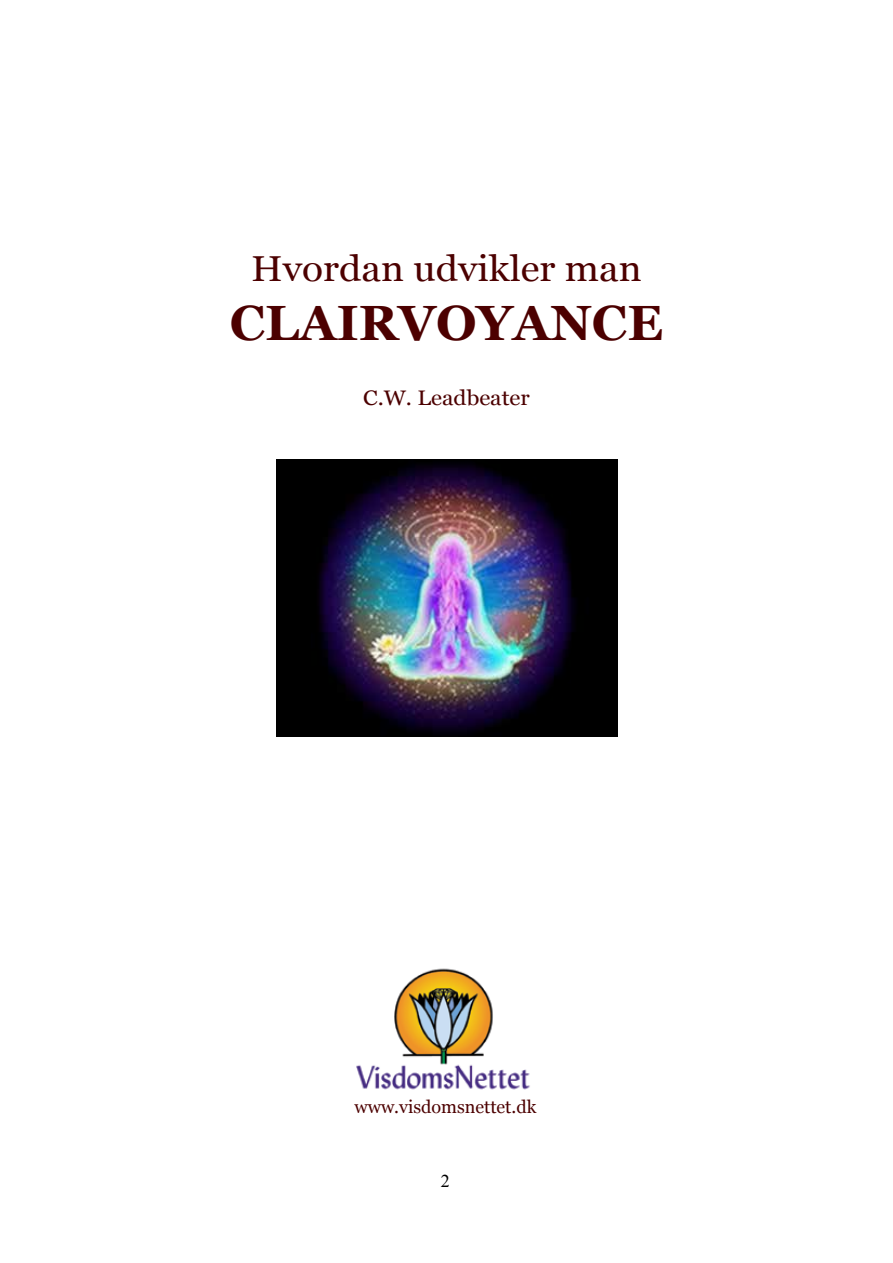
<style>
.page{position:relative;width:893px;height:1263px;background:#fff}
.page>*{position:absolute;margin:0;border:0;box-sizing:border-box;transform-origin:0 0}
.t1{font:700 49.5px "Georgia";color:#4c0000}
.t2{font:36px "Georgia";color:#4c0000;scale:1.08 1}
.t3{font:21px "Georgia";color:#4c0000;scale:1.08 1}
.t4{font:18px "Georgia";color:#4c0000}
.t5{font:18px "Times New Roman";color:#000}
</style>
<div class="page">
<img style="left:356px;top:968px;width:174px;height:122px">
<img style="left:277px;top:459px;width:340px;height:278px">
<h2 class="t2" style="left:251px;top:247px;width:363px">Hvordan udvikler man</h2>
<h1 class="t1" style="left:230px;top:291px;width:435px">CLAIRVOYANCE</h1>
<p class="t3" style="left:363px;top:385px;width:156px">C.W. Leadbeater</p>
<p class="t4" style="left:354px;top:1096px;width:183px">www.visdomsnettet.dk</p>
<p class="t5" style="left:441px;top:1169px;width:10px">2</p>
</div>
